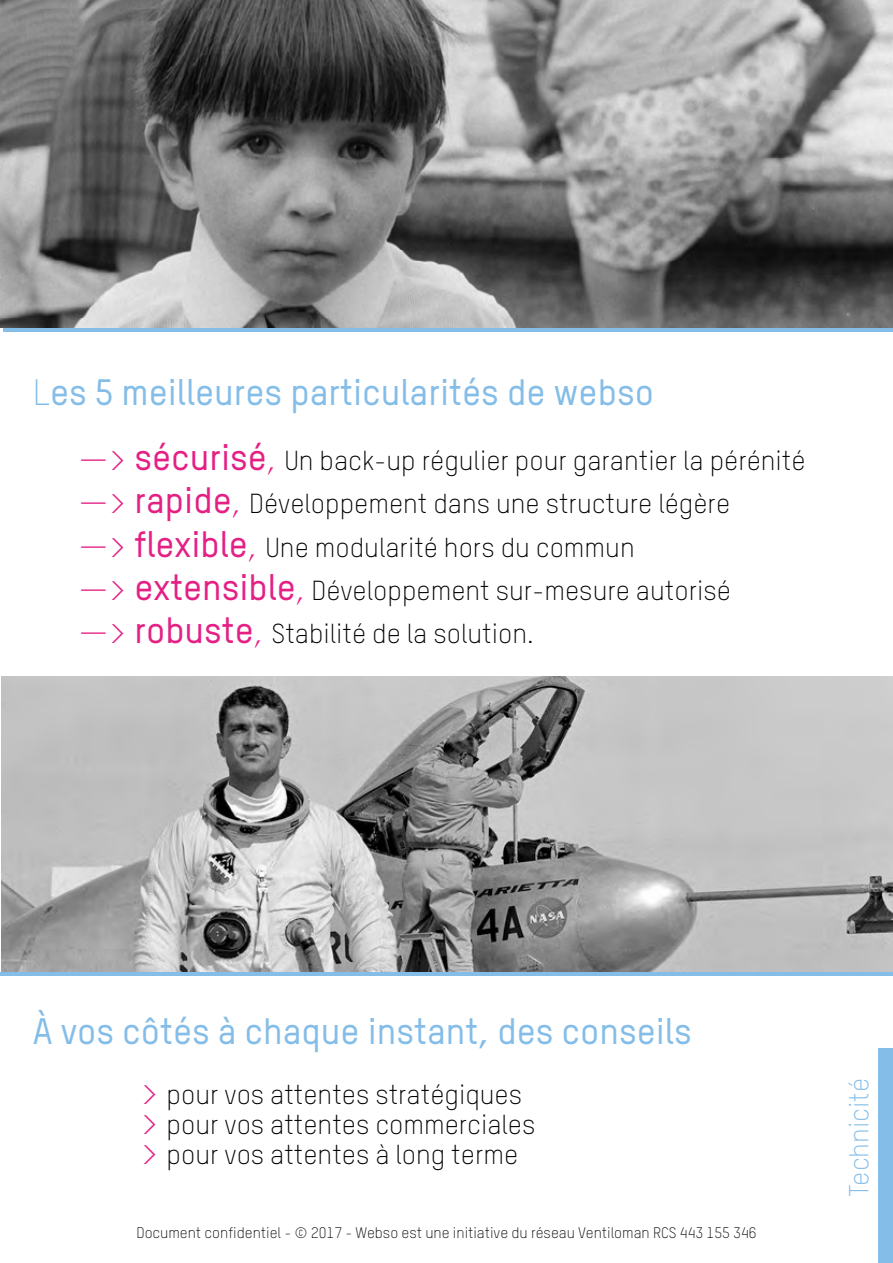
<style>
.page{position:relative;width:893px;height:1263px;background:#fff}
.page>*{position:absolute;margin:0;border:0;box-sizing:border-box;transform-origin:0 0}
.t1{font:500 36.15px "TSTARPRO";color:#84bde8}
.t2{font:300 27px/43.2px "TSTARPRO";color:#020203}
.t3{font:300 27px "TSTARPRO";color:#84bde8}
.t4{font:300 15px "TSTARPRO";color:#020203}
.s1{font-weight:300}
.s2{font-size:36px;color:#e42085}
.s3{font-weight:500;font-size:36px;color:#e42085}
</style>
<div class="page">
<img style="left:0;top:0;width:893px;height:327px">
<img style="left:1px;top:676px;width:892px;height:297px">
<div style="left:878px;top:1048px;width:15px;height:215px;background:#84bde8"></div>
<hr style="left:0;top:973px;width:893px;height:3px;background:#84bde8">
<hr style="left:3px;top:328px;width:890px;height:3px;background:#84bde8">
<h1 class="t1" style="left:33px;top:370px;width:623px"><span class="s1">L</span>es 5 meilleures particularités de webso</h1>
<p class="t2" style="left:78px;top:439px;width:729px"><span class="s2">—&gt;</span> <span class="s3">sécurisé</span><span class="s2">,</span> Un back-up régulier pour garantier la pérénité <span class="s2">—&gt;</span> <span class="s3">rapide</span><span class="s2">,</span> Développement dans une structure légère<br><span class="s2">—&gt;</span> <span class="s3">flexible</span><span class="s2">,</span> Une modularité hors du commun<br><span class="s2">—&gt;</span> <span class="s3">extensible</span><span class="s2">,</span> Développement sur-mesure autorisé<br><span class="s2">—&gt;</span> <span class="s3">robuste</span><span class="s2">,</span> Stabilité de la solution.</p>
<h1 class="t1" style="left:33px;top:1009px;width:660px">À vos côtés à chaque instant, des conseils</h1>
<p class="t2" style="left:141px;top:1080px;width:396px;line-height:30px"><span class="s2">&gt;</span> pour vos attentes stratégiques <span class="s2">&gt;</span> pour vos attentes commerciales <span class="s2">&gt;</span> pour vos attentes à long terme</p>
<p class="t3" style="left:843px;top:1197px;width:120px;rotate:-90deg">Technicité</p>
<p class="t4" style="left:136px;top:1224px;width:622px">Document confidentiel - © 2017 - Webso est une initiative du réseau Ventiloman RCS 443 155 346</p>
</div>
